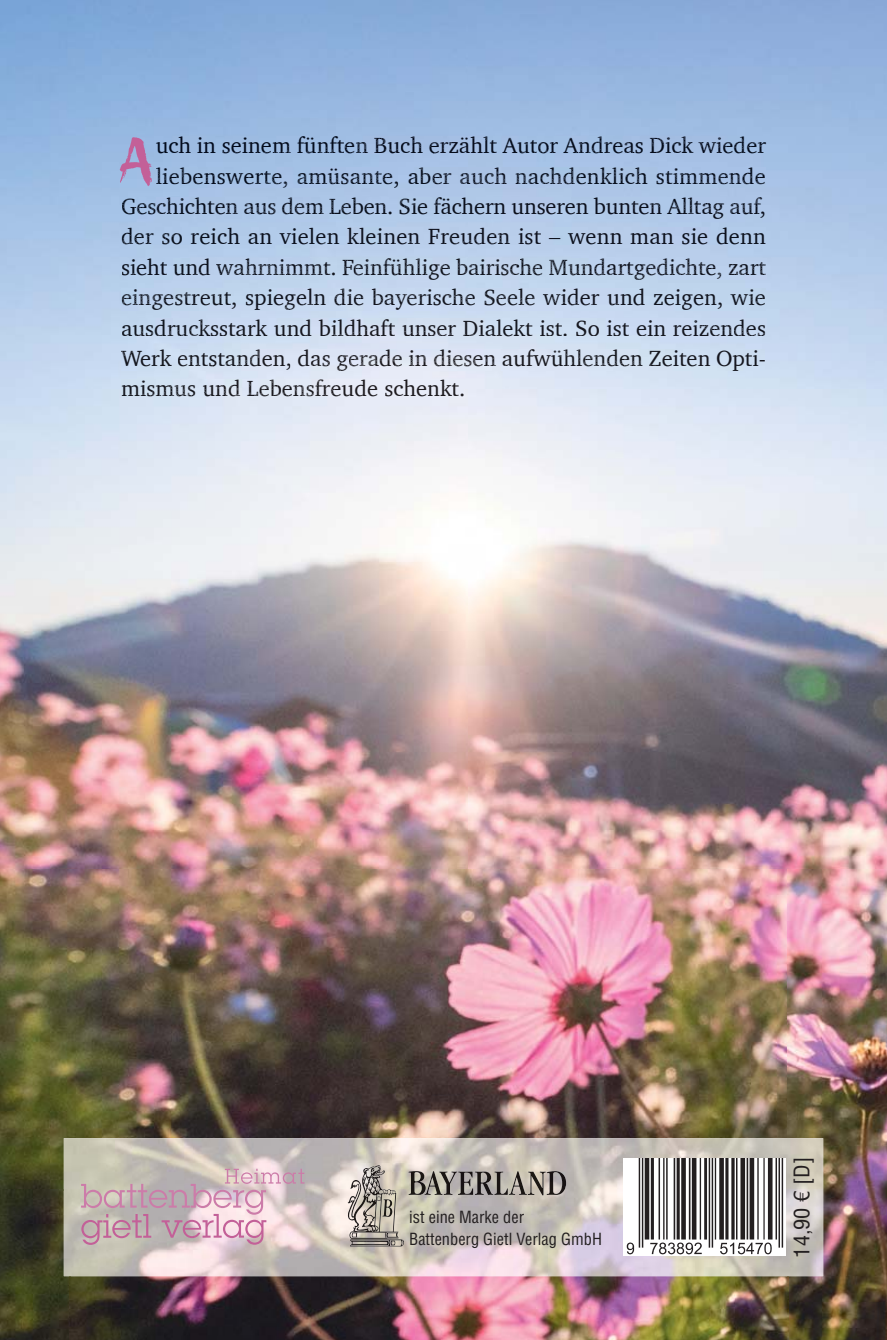
<style>
.page{position:relative;width:887px;height:1340px;background:#fff}
.page>*{position:absolute;margin:0;border:0;box-sizing:border-box;transform-origin:0 0}
.t1{font:58.95px "Hensa";color:#c36098}
.t2{font:22.5px "Charter";color:#10131d}
.t3{font:22.5px "Charter";color:#14161e}
.t4{font:22.5px "Charter";letter-spacing:-.005em;color:#090f1c}
.t5{font:22.5px "Charter";letter-spacing:.005em;color:#12151e}
.t6{font:22.5px "Charter";color:#19181e}
.t7{font:22.5px "Charter";color:#030b1b}
.t8{font:22.5px "Charter";letter-spacing:.01em;color:#070d1b}
.t9{font:22.5px "Charter";letter-spacing:.01em;color:#0d111d}
.t10{font:22.5px "Charter";color:#1d1a1e}
.t11{font:condensed 20.93px "Helvetica LT Std";color:#231f20;scale:1.06 1}
.t12{font:condensed 16.43px/22.1px "Helvetica LT Std";color:#231f20}
.s1{color:#010a1b}
.s2{color:#020a1b}
.s3{color:#01091b}
.s4{color:#040b1b}
.s5{color:#040a1a}
.s6{color:#050c1b}
.s7{color:#040a1b}
.s8{color:#060c1b}
.s9{color:#050c1c}
.s10{color:#030b1b}
.s11{color:#040b1a}
.s12{color:#050d1c}
.s13{color:#060e1c}
.s14{color:#060d1c}
.s15{color:#060d1b}
.s16{color:#070e1c}
.s17{color:#080e1c}
.s18{color:#080d1b}
.s19{color:#090d1b}
.s20{color:#0a0f1c}
.s21{color:#080e1b}
.s22{color:#0a101c}
.s23{color:#0b101c}
.s24{color:#0b0f1c}
.s25{color:#0c0f1b}
.s26{color:#0c101c}
.s27{color:#090e1c}
.s28{color:#080f1c}
.s29{color:#090f1c}
.s30{color:#0b101d}
.s31{color:#0a101d}
.s32{color:#0c111d}
.s33{color:#0e111d}
.s34{color:#0e121d}
.s35{color:#0d111c}
.s36{color:#0d101c}
.s37{color:#0d121d}
.s38{color:#0d111d}
.s39{color:#0f121d}
.s40{color:#11141d}
.s41{color:#11131d}
.s42{color:#0f121c}
.s43{color:#0f131d}
.s44{color:#11141e}
.s45{color:#12141e}
.s46{color:#13151e}
.s47{color:#10141e}
.s48{color:#10141d}
.s49{color:#11151e}
.s50{color:#12151e}
.s51{color:#15161e}
.s52{color:#16161e}
.s53{color:#16171e}
.s54{color:#17171e}
.s55{color:#15171e}
.s56{color:#14151e}
.s57{color:#14161e}
.s58{color:#14161d}
.s59{color:#1a191e}
.s60{color:#1a181e}
.s61{color:#18181e}
.s62{color:#16181e}
.s63{color:#17181e}
.s64{color:#19181e}
.s65{color:#1b191e}
.s66{color:#1c1a1e}
</style>
<div class="page">
<img style="left:0;top:0;width:887px;height:869px">
<img style="left:0;top:869px;width:787px;height:320px">
<img style="left:787px;top:869px;width:100px;height:470px">
<img style="left:0;top:1189px;width:69px;height:150px">
<img style="left:69px;top:1276px;width:719px;height:63px">
<div style="left:156px;top:136px;width:615px;height:17px;background:#a2bee4"></div>
<div style="left:156px;top:167px;width:610px;height:20px;background:#a9c3e6"></div>
<div style="left:122px;top:197px;width:644px;height:22px;background:#afc7e8"></div>
<div style="left:122px;top:228px;width:644px;height:17px;background:#b5ccea"></div>
<div style="left:122px;top:258px;width:644px;height:22px;background:#bcd1ec"></div>
<div style="left:122px;top:289px;width:643px;height:21px;background:#c4d7ef"></div>
<img style="left:122px;top:319px;width:644px;height:17px">
<img style="left:121px;top:349px;width:644px;height:22px">
<img style="left:122px;top:379px;width:341px;height:17px">
<img style="left:64px;top:1138px;width:759px;height:138px">
<img style="left:363px;top:1165px;width:124px;height:20px">
<img style="left:623px;top:1158px;width:162px;height:97px">
<svg style="left:81px;top:1168px;width:223px;height:76px;background:#d0b8bd"></svg>
<img style="left:348px;top:1202px;width:56px;height:44px">
<img style="left:458px;top:1171px;width:108px;height:24px">
<h1 class="t1" style="left:121px;top:137px;width:36px">A</h1>
<p class="t7" style="left:156px;top:131px;width:612px"><span class="s1">uc</span><span class="s2">h</span> <span class="s3">in</span> <span class="s2">sei</span>nem fünf<span class="s4">te</span>n <span class="s5">Bu</span><span class="s6">ch e</span><span class="s7">rz</span><span class="s8">äh</span>lt <span class="s6">Aut</span><span class="s9">or</span> <span class="s4">A</span><span class="s9">nd</span><span class="s6">reas</span> <span class="s7">Dick</span> wied<span class="s6">er</span></p>
<p class="t8" style="left:156px;top:162px;width:611px"><span class="s10">lieb</span><span class="s11">en</span><span class="s12">sw</span><span class="s6">er</span><span class="s4">te</span><span class="s13">,</span> <span class="s14">amüs</span><span class="s15">an</span><span class="s16">te</span><span class="s15">,</span> ab<span class="s17">er</span> <span class="s18">a</span><span class="s17">uc</span><span class="s19">h</span> na<span class="s16">chdenk</span>lich <span class="s16">s</span>timm<span class="s14">ende</span></p>
<p class="t4" style="left:121px;top:192px;width:646px"><span class="s13">Ge</span><span class="s16">sc</span><span class="s15">hich</span><span class="s17">ten</span> <span class="s18">au</span><span class="s20">s</span> <span class="s17">de</span><span class="s21">m</span> Le<span class="s22">ben.</span> S<span class="s22">ie</span> <span class="s23">fäche</span><span class="s24">rn</span> <span class="s25">u</span><span class="s26">nseren</span> <span class="s24">bunten</span> Alltag <span class="s20">a</span><span class="s27">uf</span><span class="s20">,</span></p>
<p class="t9" style="left:121px;top:222px;width:646px"><span class="s28">der so</span> <span class="s29">rei</span><span class="s30">ch</span> <span class="s22">a</span><span class="s30">n</span> <span class="s31">vi</span><span class="s32">el</span>en klein<span class="s33">en F</span><span class="s34">re</span><span class="s33">uden ist</span> <span class="s35">–</span> wen<span class="s36">n ma</span>n <span class="s30">si</span><span class="s26">e</span> <span class="s23">de</span><span class="s32">nn</span></p>
<p class="t2" style="left:121px;top:253px;width:646px"><span class="s32">sieht</span> <span class="s37">un</span><span class="s38">d</span> <span class="s34">wahrni</span><span class="s39">mm</span><span class="s40">t.</span> F<span class="s34">ei</span><span class="s39">nf</span>ühli<span class="s41">ge</span> bairische Mun<span class="s34">da</span><span class="s39">rtge</span><span class="s34">di</span><span class="s42">ch</span><span class="s39">te,</span> <span class="s34">zart</span></p>
<p class="t5" style="left:121px;top:283px;width:646px"><span class="s34">eing</span><span class="s43">estr</span><span class="s40">eut,</span> <span class="s44">spi</span><span class="s45">egel</span>n die bayeri<span class="s46">sc</span>he Seele w<span class="s45">ider u</span><span class="s44">nd</span> <span class="s47">z</span><span class="s44">eige</span><span class="s40">n,</span> <span class="s47">w</span><span class="s48">ie</span></p>
<p class="t3" style="left:121px;top:313px;width:646px"><span class="s49">ausd</span><span class="s50">ruck</span>sstark <span class="s51">und</span> <span class="s52">b</span><span class="s53">ildhaft</span> <span class="s54">unser</span> <span class="s53">Dial</span>ek<span class="s53">t is</span><span class="s55">t.</span> <span class="s51">So</span> ist ein <span class="s56">re</span><span class="s50">izendes</span></p>
<p class="t6" style="left:121px;top:344px;width:646px"><span class="s57">We</span><span class="s58">rk</span> <span class="s53">entstan</span><span class="s54">de</span>n, das <span class="s59">ger</span>ad<span class="s60">e</span> in die<span class="s60">sen</span> aufw<span class="s61">üh</span><span class="s53">le</span><span class="s62">nd</span><span class="s53">en Z</span><span class="s51">ei</span><span class="s53">te</span><span class="s52">n</span> <span class="s51">Op</span><span class="s57">ti</span><span class="s51">-</span></p>
<p class="t10" style="left:121px;top:374px;width:346px"><span class="s53">mism</span><span class="s63">us</span> <span class="s61">u</span><span class="s64">nd L</span><span class="s59">eben</span><span class="s65">sf</span><span class="s66">re</span>ude schenkt.</p>
<p class="t12" style="left:409px;top:1208px;width:194px">ist eine Marke der<br>Battenberg Gietl Verlag GmbH</p>
<p class="t11" style="left:794px;top:1257px;width:97px;rotate:-90deg">14,90 € [D]</p>
</div>
